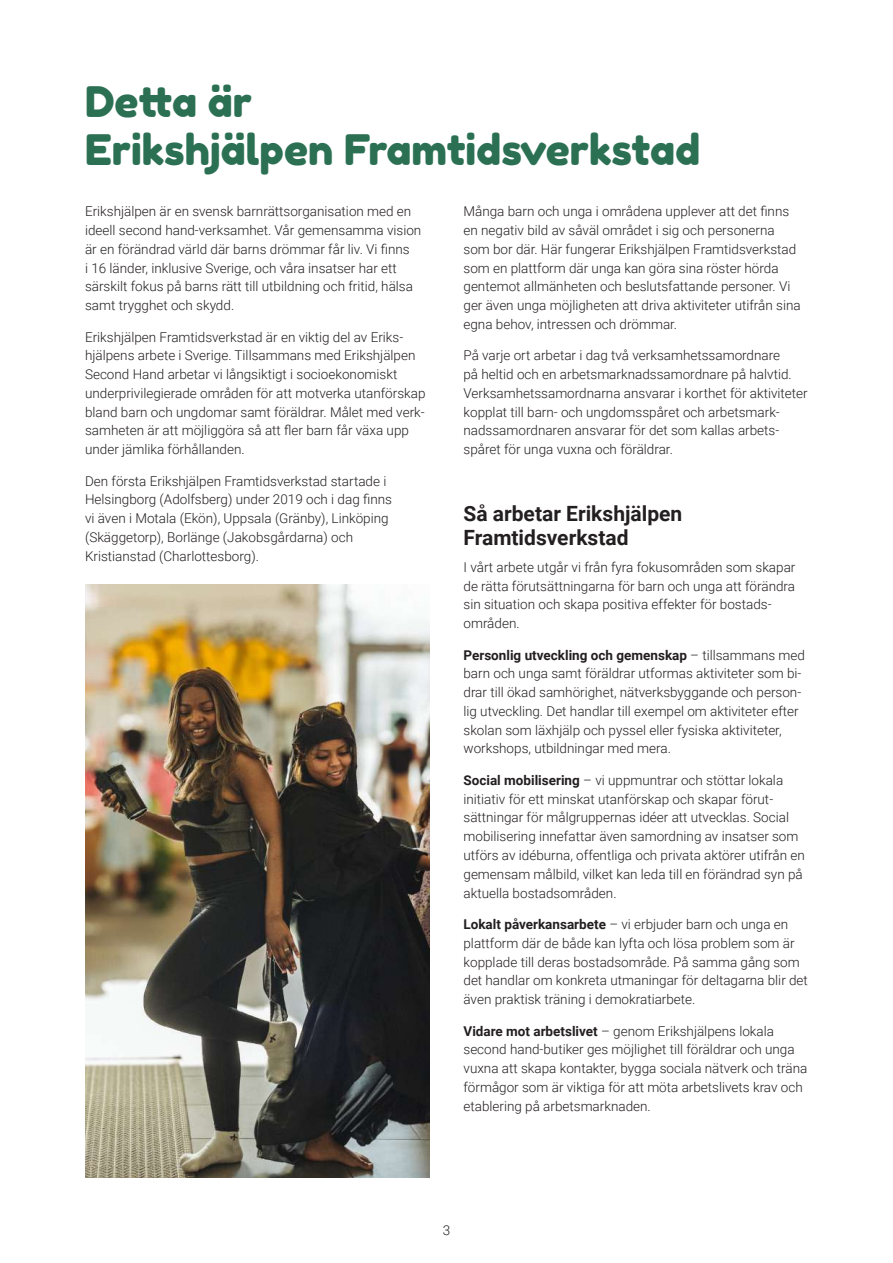
<style>
.page{position:relative;width:893px;height:1263px;background:#fff}
.page>*{position:absolute;margin:0;border:0;box-sizing:border-box;transform-origin:0 0}
.t1{font:42px/48px "Fredoka One";color:#2c7054}
.t2{font:700 21px/24px "Roboto";color:#231f20}
.t3{font:300 13.5px/18.8px "Roboto";color:#231f20}
.s1{font-weight:700}
</style>
<div class="page">
<img style="left:85px;top:585px;width:344px;height:593px">
<h1 class="t1" style="left:85px;top:78px;width:617px">Detta är<br>Erikshjälpen Framtidsverkstad</h1>
<p class="t3" style="left:85px;top:202px;width:338px">Erikshjälpen är en svensk barnrättsorganisation med en ideell second hand-verksamhet. Vår gemensamma vision är en förändrad värld där barns drömmar får liv. Vi finns<br>i 16 länder, inklusive Sverige, och våra insatser har ett särskilt fokus på barns rätt till utbildning och fritid, hälsa samt trygghet och skydd.</p>
<p class="t3" style="left:85px;top:327px;width:342px">Erikshjälpen Framtidsverkstad är en viktig del av Eriks&shy;hjälpens arbete i Sverige. Tillsammans med Erikshjälpen Second Hand arbetar vi långsiktigt i socioekonomiskt underprivilegierade områden för att motverka utanförskap bland barn och ungdomar samt föräldrar. Målet med verk&shy;samheten är att möjliggöra så att fler barn får växa upp under jämlika förhållanden.</p>
<p class="t3" style="left:85px;top:471px;width:308px">Den första Erikshjälpen Framtidsverkstad startade i Helsingborg (Adolfsberg) under 2019 och i dag finns vi även i Motala (Ekön), Uppsala (Gränby), Linköping (Skäggetorp), Borlänge (Jakobsgårdarna) och Kristianstad (Charlottesborg).</p>
<p class="t3" style="left:463px;top:202px;width:339px">Många barn och unga i områdena upplever att det finns en negativ bild av såväl området i sig och personerna som bor där. Här fungerar Erikshjälpen Framtidsverkstad som en plattform där unga kan göra sina röster hörda gentemot allmänheten och beslutsfattande personer. Vi ger även unga möjligheten att driva aktiviteter utifrån sina egna behov, intressen och drömmar.</p>
<p class="t3" style="left:463px;top:346px;width:346px">På varje ort arbetar i dag två verksamhetssamordnare<br>på heltid och en arbetsmarknadssamordnare på halvtid.<br>Verksamhetssamordnarna ansvarar i korthet för aktiviteter kopplat till barn- och ungdomsspåret och arbetsmark&shy;nadssamordnaren ansvarar för det som kallas arbets&shy;spåret för unga vuxna och föräldrar.</p>
<h2 class="t2" style="left:463px;top:500px;width:220px">Så arbetar Erikshjälpen<br>Framtidsverkstad</h2>
<p class="t3" style="left:463px;top:557px;width:333px">I vårt arbete utgår vi från fyra fokusområden som skapar de rätta förutsättningarna för barn och unga att förändra sin situation och skapa positiva effekter för bostads&shy;områden.</p>
<p class="t3" style="left:463px;top:645px;width:343px"><span class="s1">Personlig utveckling och gemenskap</span> – tillsammans med barn och unga samt föräldrar utformas aktiviteter som bi&shy;drar till ökad samhörighet, nätverksbyggande och person&shy;lig utveckling. Det handlar till exempel om aktiviteter efter skolan som läxhjälp och pyssel eller fysiska aktiviteter, workshops, utbildningar med mera.</p>
<p class="t3" style="left:463px;top:770px;width:343px"><span class="s1">Social mobilisering</span> – vi uppmuntrar och stöttar lokala initiativ för ett minskat utanförskap och skapar förut&shy;sättningar för målgruppernas idéer att utvecklas. Social mobilisering innefattar även samordning av insatser som utförs av idéburna, offentliga och privata aktörer utifrån en gemensam målbild, vilket kan leda till en förändrad syn på aktuella bostadsområden.</p>
<p class="t3" style="left:463px;top:914px;width:346px"><span class="s1">Lokalt påverkansarbete</span> – vi erbjuder barn och unga en plattform där de både kan lyfta och lösa problem som är kopplade till deras bostadsområde. På samma gång som det handlar om konkreta utmaningar för deltagarna blir det även praktisk träning i demokratiarbete.</p>
<p class="t3" style="left:463px;top:1021px;width:345px"><span class="s1">Vidare mot arbetslivet</span> – genom Erikshjälpens lokala second hand-butiker ges möjlighet till föräldrar och unga vuxna att skapa kontakter, bygga sociala nätverk och träna förmågor som är viktiga för att möta arbetslivets krav och etablering på arbetsmarknaden.</p>
<p class="t3" style="left:443px;top:1221px;width:9px">3</p>
</div>
